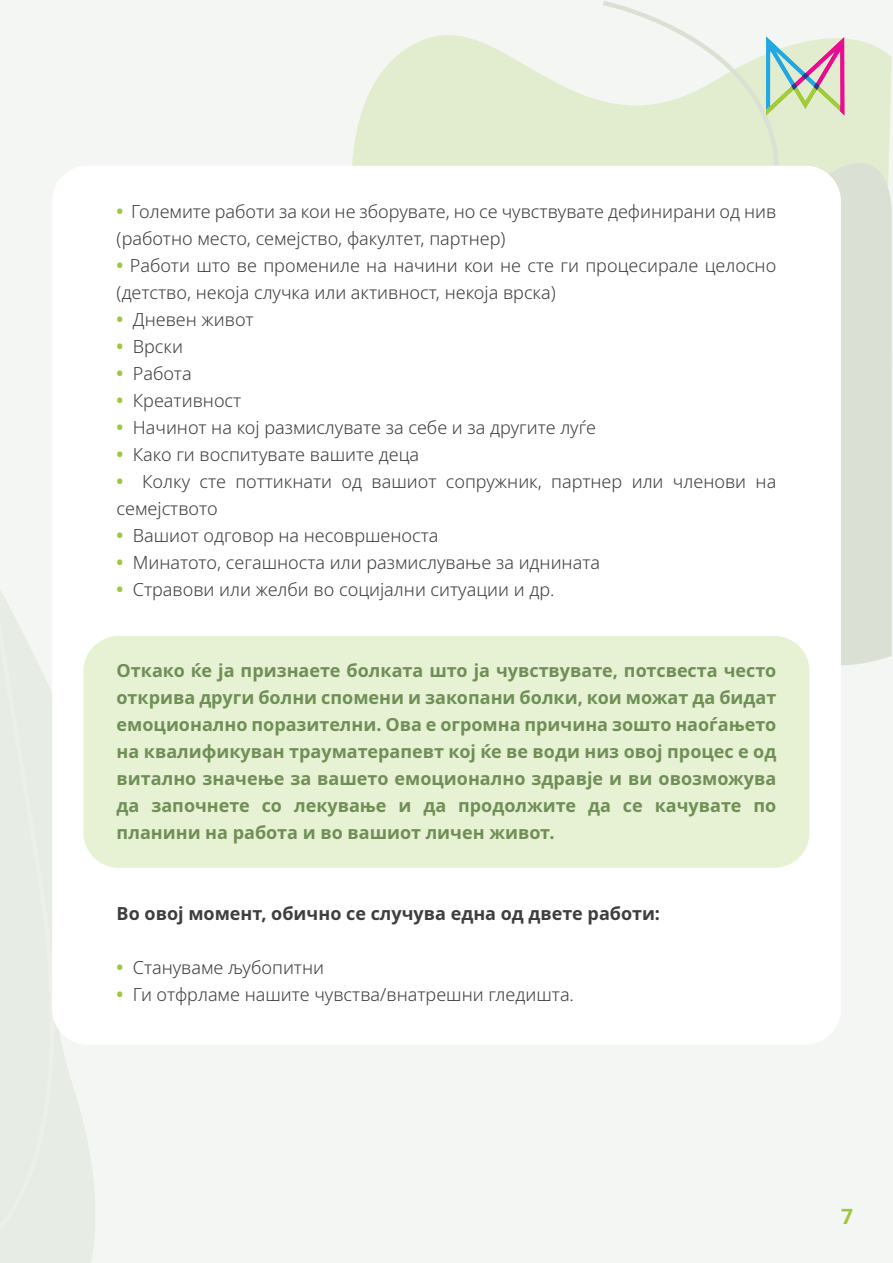
<style>
.page{position:relative;width:893px;height:1263px;background:#fff}
.page>*{position:absolute;margin:0;border:0;box-sizing:border-box;transform-origin:0 0}
.t1{font:700 21px "Noto Sans";color:#9cc83b}
.t2{font:300 18px/27px "Noto Sans";color:#3e3e3f}
.t3{font:700 18px/27px "Noto Sans";color:#708f57;text-align:justify}
.t4{font:700 18px "Noto Sans";color:#3e3e3f}
.s1{font-weight:700;color:#9cc83b}
</style>
<div class="page">
<div style="left:4px;top:0;width:889px;height:1263px;background:#f4f6f3"></div>
<svg style="left:352px;top:35px;width:247px;height:131px;fill:#e2ecce"></svg>
<svg style="left:527px;top:134px;width:365px;height:531px;background:#dbe2d3"></svg>
<svg style="left:599px;top:1px;width:293px;height:363px"></svg>
<svg style="left:0;top:1023px;width:95px;height:240px;fill:#e7ece4"></svg>
<svg style="left:0;top:569px;width:54px;height:670px"></svg>
<div style="left:52px;top:166px;width:789px;height:879px;background:#fff;border-radius:35px"></div>
<div style="left:83px;top:636px;width:726px;height:232px;background:#e7f1d4;border-radius:35px"></div>
<img style="left:765px;top:35px;width:82px;height:82px">
<p class="t2" style="left:117px;top:199px;width:661px"><span class="s1">•</span> Големите работи за кои не зборувате, но се чувствувате дефинирани од нив (работно место, семејство, факултет, партнер)</p>
<p class="t2" style="left:117px;top:253px;width:661px"><span class="s1">•</span> Работи што ве промениле на начини кои не сте ги процесирале целосно (детство, некоја случка или активност, некоја врска)</p>
<p class="t2" style="left:117px;top:307px;width:138px"><span class="s1">•</span> Дневен живот</p>
<p class="t2" style="left:117px;top:334px;width:68px"><span class="s1">•</span> Врски</p>
<p class="t2" style="left:117px;top:361px;width:77px"><span class="s1">•</span> Работа</p>
<p class="t2" style="left:117px;top:388px;width:126px"><span class="s1">•</span> Креативност</p>
<p class="t2" style="left:117px;top:415px;width:481px"><span class="s1">•</span> Начинот на кој размислувате за себе и за другите луѓе</p>
<p class="t2" style="left:117px;top:442px;width:304px"><span class="s1">•</span> Како ги воспитувате вашите деца</p>
<p class="t2" style="left:117px;top:469px;width:661px"><span class="s1">•</span> Колку сте поттикнати од вашиот сопружник, партнер или членови на семејството</p>
<p class="t2" style="left:117px;top:523px;width:323px"><span class="s1">•</span> Вашиот одговор на несовршеноста</p>
<p class="t2" style="left:117px;top:550px;width:485px"><span class="s1">•</span> Минатото, сегашноста или размислување за иднината</p>
<p class="t2" style="left:117px;top:577px;width:439px"><span class="s1">•</span> Стравови или желби во социјални ситуации и др.</p>
<p class="t3" style="left:117px;top:658px;width:661px">Откако ќе ја признаете болката што ја чувствувате, потсвеста често открива други болни спомени и закопани болки, кои можат да бидат емоционално поразителни. Ова е огромна причина зошто наоѓањето на квалификуван трауматерапевт кој ќе ве води низ овој процес е од витално значење за вашето емоционално здравје и ви овозможува да започнете со лекување и да продолжите да се качувате по планини на работа и во вашиот личен живот.</p>
<p class="t4" style="left:117px;top:901px;width:545px">Во овој момент, обично се случува една од двете работи:</p>
<p class="t2" style="left:117px;top:955px;width:209px"><span class="s1">•</span> Стануваме љубопитни</p>
<p class="t2" style="left:117px;top:982px;width:459px"><span class="s1">•</span> Ги отфрламе нашите чувства/внатрешни гледишта.</p>
<p class="t1" style="left:841px;top:1201px;width:14px">7</p>
</div>
